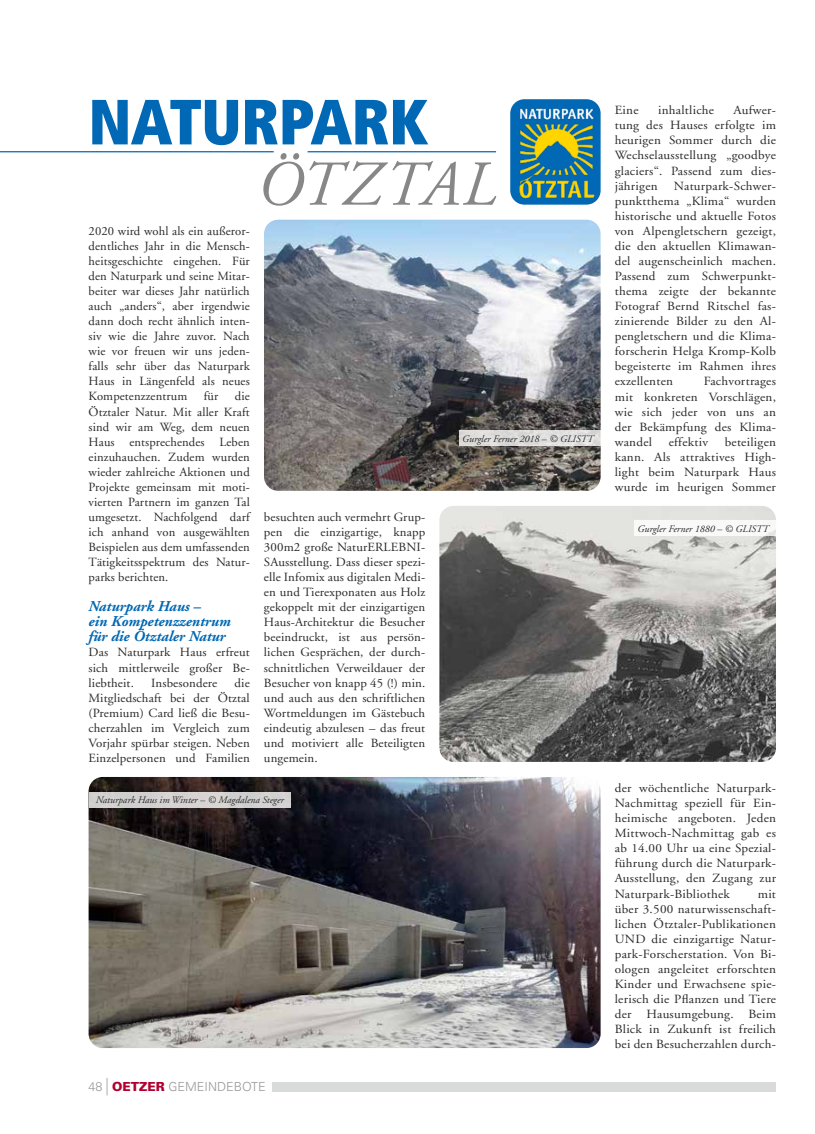
<style>
.page{position:relative;width:815px;height:1134px;background:#fff}
.page>*{position:absolute;margin:0;border:0;box-sizing:border-box;transform-origin:0 0}
.t1{font:900 condensed 63.75px "Frutiger LT";letter-spacing:-.01em;color:#0068b4}
.t2{font:italic 63.75px "Adobe Garamond LT";letter-spacing:.035em;color:#868786}
.t3{font:italic 700 15px/15px "Adobe Garamond LT";color:#0068b4}
.t4{font:12.5px/15px "Adobe Garamond LT";letter-spacing:.02em;color:#2b2a29;text-align:justify}
.t5{font:12.5px/15.1px "Adobe Garamond LT";letter-spacing:.02em;color:#2b2a29;text-align:justify;scale:1.05 1}
.t6{font:300 12.5px "Univers LT";color:#979797}
.t7{font:italic 10px "Adobe Garamond LT";color:#2b2a29}
.s1{font-size:17.5px}
.s2{font-weight:900;color:#b10030}
</style>
<div class="page">
<div style="left:273px;top:1082px;width:503px;height:9px;background:#d9dada"></div>
<img style="left:89px;top:777px;width:512px;height:271px">
<img style="left:264px;top:220px;width:337px;height:271px">
<hr style="left:0;top:151px;width:274px;height:1px;background:#0068b4">
<img style="left:439px;top:506px;width:337px;height:256px">
<div style="left:459px;top:431px;width:142px;height:15px;background:#dedddc"></div>
<div style="left:634px;top:521px;width:142px;height:15px;background:#f9f9f8"></div>
<div style="left:89px;top:792px;width:202px;height:15px;background:#d3d1d1"></div>
<div style="left:510px;top:99px;width:91px;height:106px;background:#0068b4;border-radius:14px"></div>
<img style="left:519px;top:108px;width:76px;height:91px">
<hr style="left:308px;top:151px;width:188px;height:1px;background:#0068b4">
<h1 class="t1" style="left:89px;top:83px;width:341px">NATURPARK</h1>
<h1 class="t2" style="left:257px;top:146px;width:242px">ÖTZTAL</h1>
<p class="t4" style="left:89px;top:223px;width:163px">2020 wird wohl als ein außeror&shy;dentliches Jahr in die Mensch&shy;heitsgeschichte eingehen. Für den Naturpark und seine Mitar&shy;beiter war dieses Jahr natürlich auch „anders“, aber irgendwie dann doch recht ähnlich inten&shy;siv wie die Jahre zuvor. Nach wie vor freuen wir uns jeden&shy;falls sehr über das Naturpark Haus in Längenfeld als neues Kompetenzzentrum</p>
<p class="t4" style="left:89px;top:389px;width:163px;text-indent:146px">die Ötztaler Natur. Mit aller Kraft sind wir am Weg, dem neuen Haus entsprechendes Leben einzuhauchen. Zudem wurden wieder zahlreiche Aktionen und Projekte gemeinsam mit moti&shy;vierten Partnern im ganzen Tal umgesetzt. Nachfolgend darf ich anhand von ausgewählten Beispielen aus dem umfassenden Tätigkeitsspektrum des Natur&shy;parks berichten.</p>
<p class="t3" style="left:89px;top:599px;width:144px">Naturpark Haus –<br>ein Kompetenzzentrum für die Ötztaler Natur</p>
<p class="t4" style="left:89px;top:645px;width:163px">Das Naturpark Haus erfreut sich mittlerweile großer Be&shy;liebtheit.</p>
<p class="t4" style="left:204px;top:389px;width:16px">für</p>
<p class="t4" style="left:89px;top:675px;width:163px;text-indent:146px">die Mitgliedschaft bei der Ötztal (Premium) Card ließ die Besu&shy;cherzahlen im Vergleich zum Vorjahr spürbar steigen. Neben Einzelpersonen und Familien</p>
<p class="t4" style="left:151px;top:675px;width:68px">Insbesondere</p>
<p class="t4" style="left:264px;top:509px;width:163px">besuchten auch vermehrt Grup&shy;pen die einzigartige, knapp 300m2 große NaturERLEBNI-SAusstellung. Dass dieser spezi&shy;elle Infomix aus digitalen Medi&shy;en und Tierexponaten aus Holz gekoppelt mit der einzigartigen Haus-Architektur die Besucher beeindruckt, ist aus persön&shy;lichen Gesprächen, der durch&shy;schnittlichen Verweildauer der Besucher von knapp 45 (!) min. und auch aus den schriftlichen Wortmeldungen im Gästebuch eindeutig abzulesen – das freut und motiviert alle Beteiligten ungemein.</p>
<p class="t7" style="left:96px;top:794px;width:190px">Naturpark Haus im Winter – © Magdalena Steger</p>
<p class="t7" style="left:462px;top:432px;width:133px">Gurgler Ferner 2018 – © GLISTT</p>
<p class="t6" style="left:89px;top:1079px;width:179px">48 <span class="s1">|</span> <span class="s2">OETZER</span> GEMEINDEBOTE</p>
<p class="t5" style="left:615px;top:103px;width:155px;text-indent:119px">Aufwer&shy;tung des Hauses erfolgte im heurigen Sommer durch die Wechselausstellung „goodbye glaciers“. Passend zum dies&shy;jährigen</p>
<p class="t5" style="left:615px;top:103px;width:24px">Eine</p>
<p class="t5" style="left:658px;top:103px;width:55px">inhaltliche</p>
<p class="t5" style="left:615px;top:178px;width:155px;text-indent:59px">Naturpark-Schwer&shy;punktthema „Klima“ wurden historische und aktuelle Fotos von Alpengletschern gezeigt, die den aktuellen Klimawan&shy;del augenscheinlich machen.<br>Passend zum Schwerpunkt&shy;thema zeigte der bekannte Fotograf Bernd Ritschel fas&shy;zinierende Bilder zu den Al&shy;pengletschern und die Klima&shy;forscherin Helga Kromp-Kolb begeisterte im Rahmen ihres exzellenten</p>
<p class="t5" style="left:615px;top:374px;width:155px;text-indent:89px">Fachvortrages mit konkreten Vorschlägen, wie sich jeder von uns an der Bekämpfung des Klima&shy;wandel</p>
<p class="t5" style="left:615px;top:434px;width:155px;text-indent:110px">beteiligen kann. Als attraktives High&shy;light beim Naturpark Haus wurde im heurigen Sommer</p>
<p class="t5" style="left:669px;top:434px;width:39px">effektiv</p>
<p class="t7" style="left:638px;top:523px;width:133px">Gurgler Ferner 1880 – © GLISTT</p>
<p class="t5" style="left:615px;top:780px;width:155px">der wöchentliche Naturpark-Nachmittag speziell für Ein&shy;heimische angeboten. Jeden Mittwoch-Nachmittag gab es ab 14.00 Uhr ua eine Spezial&shy;führung durch die Naturpark-Ausstellung, den Zugang zur Naturpark-Bibliothek</p>
<p class="t5" style="left:615px;top:886px;width:155px;text-indent:143px">mit über 3.500 naturwissenschaft&shy;lichen Ötztaler-Publikationen UND die einzigartige Natur&shy;park-Forscherstation. Von Bi&shy;ologen angeleitet erforschten Kinder und Erwachsene spie&shy;lerisch die Pflanzen und Tiere der Hausumgebung. Beim Blick in Zukunft ist freilich bei den Besucherzahlen durch-</p>
</div>
